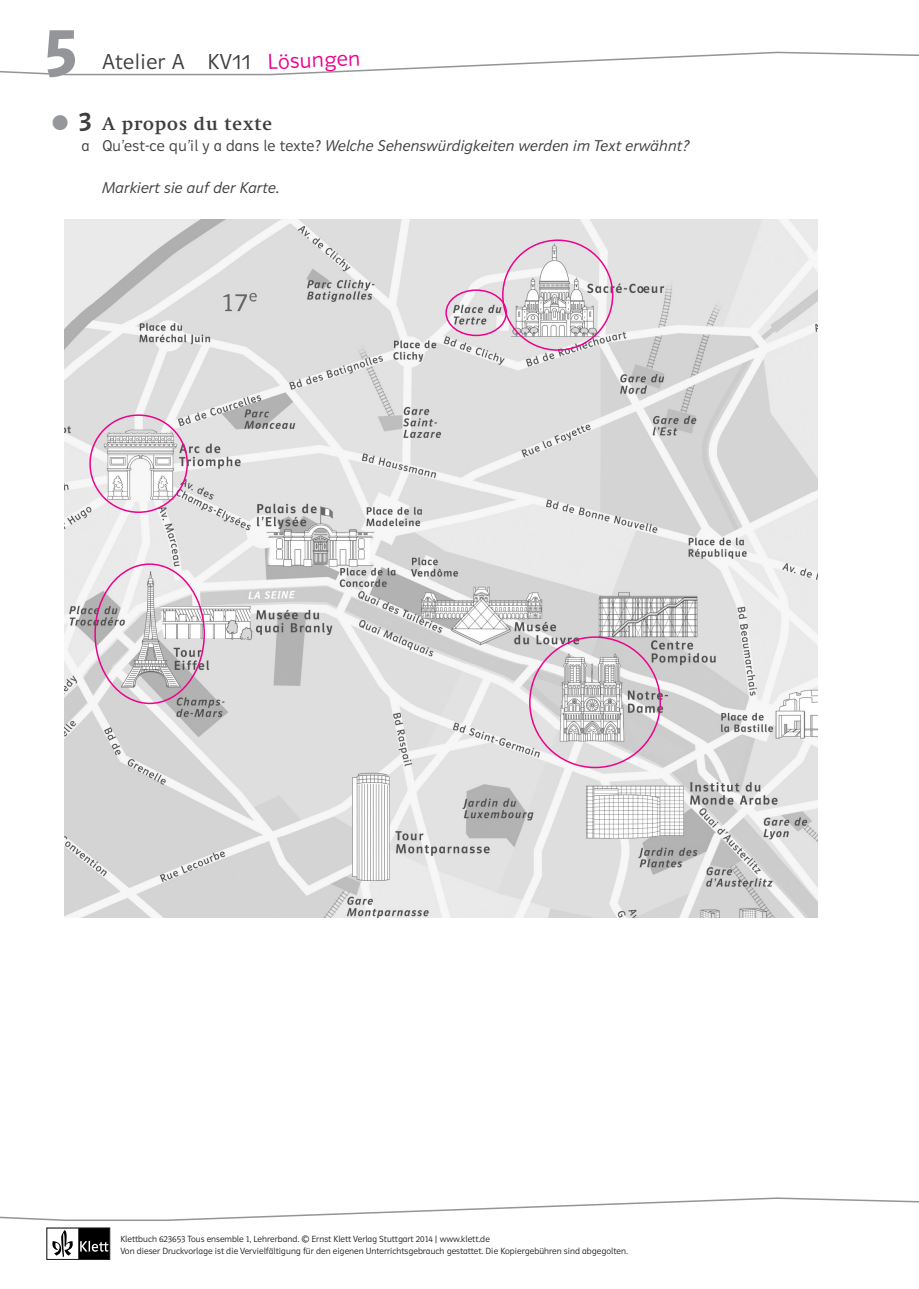
<style>
.page{position:relative;width:919px;height:1289px;background:#fff}
.page>*{position:absolute;margin:0;border:0;box-sizing:border-box;transform-origin:0 0}
.t1{font:70.5px "Polo 22 K Hfett";color:#939598}
.t2{font:27px "Polo Basis Krftg";color:#3e3e3f}
.t3{font:21.75px "Polo ST11 K Leicht";letter-spacing:.025em;color:#3e3e3f}
.t4{font:21.75px "Polo ST11 K Leicht";color:#ed028c}
.t5{font:700 18px "Klett Swift";letter-spacing:.055em;color:#3e3e3f}
.t6{font:15.75px "Polo Basis Leicht Kursiv";letter-spacing:.015em;color:#3e3e3f}
.t7{font:15.75px "Polo Basis Leicht";color:#3e3e3f}
.t8{font:9px/12px "Polo Basis Leicht";color:#231f20}
.s1{font-family:"Polo Basis Leicht"}
</style>
<div class="page">
<svg style="left:0;top:51px;width:918px;height:25px"></svg>
<svg style="left:0;top:1197px;width:918px;height:24px"></svg>
<svg style="left:52px;top:1229px;width:56px;height:28px"></svg>
<div style="left:47px;top:1227px;width:63px;height:32px;border:1px solid #231f20"></div>
<img style="left:65px;top:219px;width:752px;height:698px">
<div style="left:94px;top:563px;width:111px;height:141px;border:2px solid #ed028c;border-radius:50%"></div>
<div style="left:502px;top:239px;width:111px;height:112px;border:2px solid #ed028c;border-radius:50%"></div>
<div style="left:445px;top:289px;width:62px;height:47px;border:2px solid #ed028c;border-radius:50%"></div>
<div style="left:89px;top:414px;width:99px;height:99px;border:2px solid #ed028c;border-radius:50%"></div>
<h1 class="t1" style="left:44px;top:13px;width:35px">5</h1>
<h3 class="t3" style="left:102px;top:49px;width:150px">Atelier A KV11</h3>
<h3 class="t4" style="left:267px;top:50px;width:94px;rotate:-2deg">Lösungen</h3>
<h2 class="t2" style="left:78px;top:106px;width:15px">3</h2>
<h3 class="t7" style="left:81px;top:137px;width:9px">a</h3>
<h3 class="t5" style="left:102px;top:113px;width:171px">A propos du texte</h3>
<h3 class="t6" style="left:102px;top:137px;width:588px"><span class="s1">Qu’est-ce qu’il y a dans le texte?</span> Welche Sehenswürdigkeiten werden im Text erwähnt?</h3>
<h3 class="t6" style="left:102px;top:179px;width:178px">Markiert sie auf der Karte.</h3>
<p class="t8" style="left:120px;top:1232px;width:509px">Klettbuch 623653 Tous ensemble 1, Lehrerband. © Ernst Klett Verlag Stuttgart 2014 | www.klett.de<br>Von dieser Druckvorlage ist die Vervielfältigung für den eigenen Unterrichtsgebrauch gestattet. Die Kopiergebühren sind abgegolten.</p>
</div>
